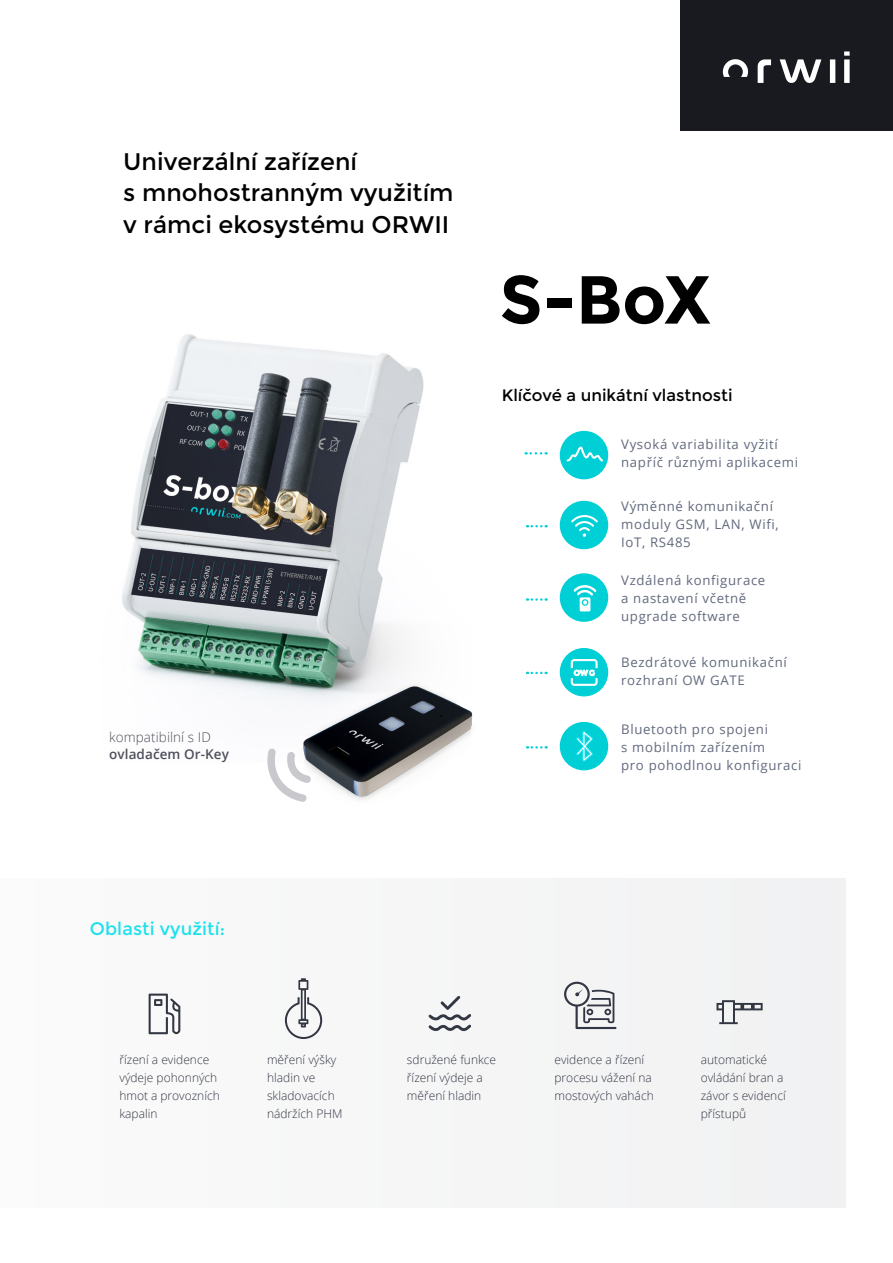
<style>
.page{position:relative;width:893px;height:1263px;background:#fff}
.page>*{position:absolute;margin:0;border:0;box-sizing:border-box;transform-origin:0 0}
.t1{font:700 67.8px "Montserrat";color:#000}
.t2{font:24px/31.5px "Montserrat";color:#000}
.t3{font:18px "Montserrat";letter-spacing:.005em;color:#1ce1ec}
.t4{font:16.5px "Montserrat";color:#000}
.t5{font:300 13.5px "Open Sans";letter-spacing:.005em;color:#4f505c}
.t6{font:600 13.5px "Open Sans";letter-spacing:.005em;color:#4f505c}
.t7{font:13.2px/18px "Open Sans";letter-spacing:.05em;color:#61697d}
.t8{font:300 12px/18px "Open Sans";color:#333743}
</style>
<div class="page">
<img style="left:122px;top:334px;width:302px;height:364px">
<div style="left:681px;top:0;width:212px;height:131px;background:#191a1f"></div>
<svg style="left:723px;top:51px;width:127px;height:32px"></svg>
<hr style="left:127px;top:660px;width:3px;height:29px;background:#fff">
<svg style="left:267px;top:748px;width:25px;height:51px"></svg>
<img style="left:292px;top:681px;width:181px;height:121px">
<div style="left:562px;top:433px;width:44px;height:44px;background:#00cfd5;border-radius:50%"></div>
<div style="left:560px;top:431px;width:48px;height:48px;border:4px solid #00cfd5;border-radius:50%"></div>
<svg style="left:526px;top:452px;width:21px;height:2px"></svg>
<svg style="left:527px;top:525px;width:20px;height:2px"></svg>
<svg style="left:527px;top:598px;width:20px;height:3px"></svg>
<svg style="left:527px;top:672px;width:20px;height:2px"></svg>
<div style="left:562px;top:503px;width:44px;height:44px;background:#00cfd5;border-radius:50%"></div>
<div style="left:560px;top:501px;width:48px;height:48px;border:4px solid #00cfd5;border-radius:50%"></div>
<svg style="left:527px;top:746px;width:20px;height:2px"></svg>
<div style="left:562px;top:724px;width:44px;height:44px;background:#00cfd5;border-radius:50%"></div>
<div style="left:560px;top:722px;width:48px;height:48px;border:4px solid #00cfd5;border-radius:50%"></div>
<div style="left:562px;top:575px;width:44px;height:45px;background:#00cfd5;border-radius:50%"></div>
<div style="left:560px;top:573px;width:48px;height:49px;border:4px solid #00cfd5;border-radius:50%"></div>
<div style="left:562px;top:650px;width:44px;height:44px;background:#00cfd5;border-radius:50%"></div>
<div style="left:560px;top:648px;width:48px;height:48px;border:4px solid #00cfd5;border-radius:50%"></div>
<svg style="left:571px;top:515px;width:27px;height:22px"></svg>
<div style="left:0;top:878px;width:846px;height:330px;background:#f6f6f7"></div>
<svg style="left:574px;top:585px;width:22px;height:26px"></svg>
<svg style="left:576px;top:731px;width:17px;height:30px"></svg>
<svg style="left:565px;top:446px;width:40px;height:17px"></svg>
<svg style="left:571px;top:659px;width:27px;height:27px"></svg>
<svg style="left:564px;top:982px;width:52px;height:47px"></svg>
<svg style="left:716px;top:1000px;width:47px;height:24px"></svg>
<svg style="left:285px;top:978px;width:37px;height:61px"></svg>
<svg style="left:428px;top:996px;width:43px;height:36px"></svg>
<svg style="left:149px;top:993px;width:31px;height:41px"></svg>
<h2 class="t2" style="left:123px;top:146px;width:332px">Univerzální zařízení<br>s mnohostranným využitím v rámci ekosystému ORWII</h2>
<p class="t5" style="left:109px;top:728px;width:103px">kompatibilní s ID</p>
<p class="t6" style="left:109px;top:745px;width:121px">ovladačem Or-Key</p>
<h1 class="t1" style="left:499px;top:259px;width:213px">S-BoX</h1>
<p class="t4" style="left:502px;top:385px;width:232px">Klícové a unikátní vlastnosti</p>
<p class="t7" style="left:621px;top:435px;width:178px">Vysoká variabilita vyžití napříč různými aplikacemi</p>
<p class="t7" style="left:621px;top:497px;width:159px">Výměnné komunikační moduly GSM, LAN, Wifi,<br>IoT, RS485</p>
<p class="t7" style="left:621px;top:571px;width:146px">Vzdálená konfigurace a nastavení včetně upgrade software</p>
<p class="t7" style="left:621px;top:653px;width:167px">Bezdrátové komunikační rozhraní OW GATE</p>
<p class="t7" style="left:621px;top:719px;width:182px">Bluetooth pro spojeni<br>s mobilním zařízením<br>pro pohodlnou konfiguraci</p>
<h3 class="t3" style="left:90px;top:918px;width:137px">Oblasti využití:</h3>
<p class="t8" style="left:119px;top:1050px;width:102px">řízení a evidence výdeje pohonných hmot a provozních kapalin</p>
<p class="t8" style="left:267px;top:1050px;width:77px">měření výšky hladin ve skladovacích nádržích PHM</p>
<p class="t8" style="left:407px;top:1050px;width:91px">sdružené funkce řízení výdeje a měření hladin</p>
<p class="t8" style="left:554px;top:1050px;width:101px">evidence a řízení procesu vážení na mostových vahách</p>
<p class="t8" style="left:701px;top:1050px;width:86px">automatické ovládání bran a závor s evidencí přístupů</p>
</div>
